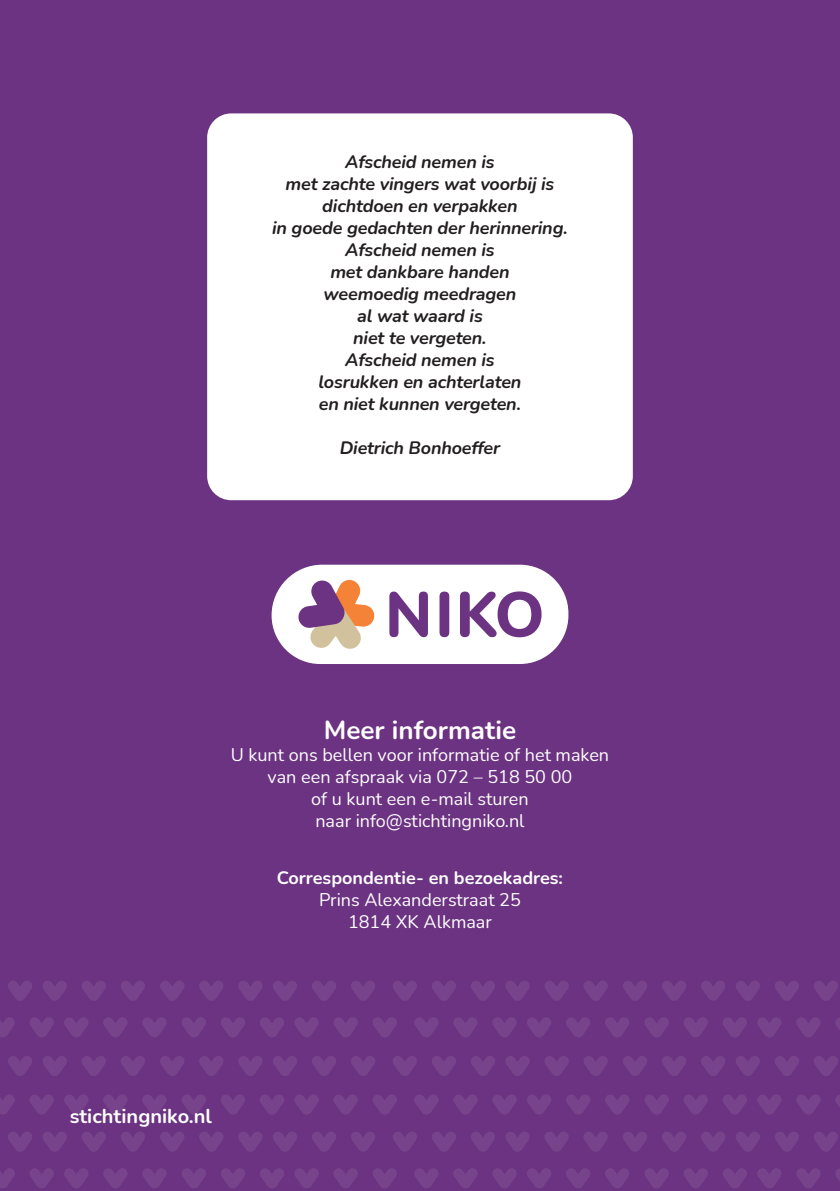
<style>
.page{position:relative;width:840px;height:1191px;background:#fff}
.page>*{position:absolute;margin:0;border:0;box-sizing:border-box;transform-origin:0 0}
.t1{font:700 26px "Nunito";color:#fff}
.t2{font:700 20px "Nunito";color:#fff}
.t3{font:italic 700 18px "Nunito";letter-spacing:-.01em;color:#231f20}
.t4{font:18px "Nunito";color:#fff}
.t5{font:700 18px "Nunito";color:#fff}
</style>
<div class="page">
<div style="left:0;top:0;width:839px;height:1191px;background:#6b3381"></div>
<svg style="left:736px;top:1132px;width:24px;height:19px"></svg>
<svg style="left:775px;top:1132px;width:24px;height:19px"></svg>
<svg style="left:814px;top:1132px;width:24px;height:19px"></svg>
<svg style="left:623px;top:1132px;width:24px;height:19px"></svg>
<svg style="left:662px;top:1132px;width:24px;height:19px"></svg>
<svg style="left:701px;top:1132px;width:24px;height:19px"></svg>
<svg style="left:505px;top:1132px;width:25px;height:19px"></svg>
<svg style="left:545px;top:1132px;width:24px;height:19px"></svg>
<svg style="left:584px;top:1132px;width:24px;height:19px"></svg>
<svg style="left:393px;top:1132px;width:24px;height:19px"></svg>
<svg style="left:432px;top:1132px;width:24px;height:19px"></svg>
<svg style="left:471px;top:1132px;width:24px;height:19px"></svg>
<svg style="left:273px;top:1132px;width:24px;height:19px"></svg>
<svg style="left:312px;top:1132px;width:24px;height:19px"></svg>
<svg style="left:351px;top:1132px;width:24px;height:19px"></svg>
<svg style="left:160px;top:1132px;width:24px;height:19px"></svg>
<svg style="left:199px;top:1132px;width:24px;height:19px"></svg>
<svg style="left:238px;top:1132px;width:24px;height:19px"></svg>
<svg style="left:43px;top:1132px;width:24px;height:19px"></svg>
<svg style="left:82px;top:1132px;width:24px;height:19px"></svg>
<svg style="left:8px;top:1132px;width:24px;height:19px"></svg>
<svg style="left:736px;top:1056px;width:24px;height:20px"></svg>
<svg style="left:775px;top:1056px;width:24px;height:20px"></svg>
<svg style="left:814px;top:1056px;width:24px;height:20px"></svg>
<svg style="left:623px;top:1056px;width:24px;height:20px"></svg>
<svg style="left:662px;top:1056px;width:24px;height:20px"></svg>
<svg style="left:701px;top:1056px;width:24px;height:20px"></svg>
<svg style="left:505px;top:1056px;width:25px;height:20px"></svg>
<svg style="left:545px;top:1056px;width:24px;height:20px"></svg>
<svg style="left:584px;top:1056px;width:24px;height:20px"></svg>
<svg style="left:393px;top:1056px;width:24px;height:20px"></svg>
<svg style="left:432px;top:1056px;width:24px;height:20px"></svg>
<svg style="left:471px;top:1056px;width:24px;height:20px"></svg>
<svg style="left:273px;top:1056px;width:24px;height:20px"></svg>
<svg style="left:312px;top:1056px;width:24px;height:20px"></svg>
<svg style="left:351px;top:1056px;width:24px;height:20px"></svg>
<svg style="left:160px;top:1056px;width:24px;height:20px"></svg>
<svg style="left:199px;top:1056px;width:24px;height:20px"></svg>
<svg style="left:238px;top:1056px;width:24px;height:20px"></svg>
<svg style="left:43px;top:1056px;width:24px;height:20px"></svg>
<svg style="left:82px;top:1056px;width:24px;height:20px"></svg>
<svg style="left:8px;top:1056px;width:24px;height:20px"></svg>
<svg style="left:757px;top:1168px;width:24px;height:20px"></svg>
<svg style="left:796px;top:1168px;width:24px;height:20px"></svg>
<svg style="left:835px;top:1169px;width:4px;height:11px"></svg>
<svg style="left:645px;top:1168px;width:24px;height:20px"></svg>
<svg style="left:684px;top:1168px;width:24px;height:20px"></svg>
<svg style="left:723px;top:1168px;width:24px;height:20px"></svg>
<svg style="left:527px;top:1168px;width:24px;height:20px"></svg>
<svg style="left:566px;top:1168px;width:24px;height:20px"></svg>
<svg style="left:605px;top:1168px;width:24px;height:20px"></svg>
<svg style="left:414px;top:1168px;width:24px;height:20px"></svg>
<svg style="left:453px;top:1168px;width:25px;height:20px"></svg>
<svg style="left:492px;top:1168px;width:25px;height:20px"></svg>
<svg style="left:295px;top:1168px;width:24px;height:20px"></svg>
<svg style="left:334px;top:1168px;width:24px;height:20px"></svg>
<svg style="left:373px;top:1168px;width:24px;height:20px"></svg>
<svg style="left:182px;top:1168px;width:24px;height:20px"></svg>
<svg style="left:221px;top:1168px;width:24px;height:20px"></svg>
<svg style="left:260px;top:1168px;width:24px;height:20px"></svg>
<svg style="left:64px;top:1168px;width:24px;height:20px"></svg>
<svg style="left:103px;top:1168px;width:24px;height:20px"></svg>
<svg style="left:142px;top:1168px;width:25px;height:20px"></svg>
<svg style="left:0;top:1168px;width:15px;height:20px"></svg>
<svg style="left:30px;top:1168px;width:24px;height:20px"></svg>
<svg style="left:757px;top:1095px;width:24px;height:19px"></svg>
<svg style="left:796px;top:1095px;width:24px;height:19px"></svg>
<svg style="left:835px;top:1095px;width:4px;height:11px"></svg>
<svg style="left:645px;top:1095px;width:24px;height:19px"></svg>
<svg style="left:684px;top:1095px;width:24px;height:19px"></svg>
<svg style="left:723px;top:1095px;width:24px;height:19px"></svg>
<svg style="left:527px;top:1095px;width:24px;height:19px"></svg>
<svg style="left:566px;top:1095px;width:24px;height:19px"></svg>
<svg style="left:605px;top:1095px;width:24px;height:19px"></svg>
<svg style="left:414px;top:1095px;width:24px;height:19px"></svg>
<svg style="left:453px;top:1095px;width:25px;height:19px"></svg>
<svg style="left:492px;top:1095px;width:25px;height:19px"></svg>
<svg style="left:295px;top:1095px;width:24px;height:19px"></svg>
<svg style="left:334px;top:1095px;width:24px;height:19px"></svg>
<svg style="left:373px;top:1095px;width:24px;height:19px"></svg>
<svg style="left:182px;top:1095px;width:24px;height:19px"></svg>
<svg style="left:221px;top:1095px;width:24px;height:19px"></svg>
<svg style="left:260px;top:1095px;width:24px;height:19px"></svg>
<svg style="left:64px;top:1095px;width:24px;height:19px"></svg>
<svg style="left:103px;top:1095px;width:24px;height:19px"></svg>
<svg style="left:142px;top:1095px;width:25px;height:19px"></svg>
<svg style="left:0;top:1095px;width:15px;height:19px"></svg>
<svg style="left:30px;top:1095px;width:24px;height:19px"></svg>
<svg style="left:736px;top:981px;width:24px;height:19px"></svg>
<svg style="left:775px;top:981px;width:24px;height:19px"></svg>
<svg style="left:814px;top:981px;width:24px;height:19px"></svg>
<svg style="left:623px;top:981px;width:24px;height:19px"></svg>
<svg style="left:662px;top:981px;width:24px;height:19px"></svg>
<svg style="left:701px;top:981px;width:24px;height:19px"></svg>
<svg style="left:505px;top:981px;width:25px;height:19px"></svg>
<svg style="left:545px;top:981px;width:24px;height:19px"></svg>
<svg style="left:584px;top:981px;width:24px;height:19px"></svg>
<svg style="left:393px;top:981px;width:24px;height:19px"></svg>
<svg style="left:432px;top:981px;width:24px;height:19px"></svg>
<svg style="left:471px;top:981px;width:24px;height:19px"></svg>
<svg style="left:273px;top:981px;width:24px;height:19px"></svg>
<svg style="left:312px;top:981px;width:24px;height:19px"></svg>
<svg style="left:351px;top:981px;width:24px;height:19px"></svg>
<svg style="left:160px;top:981px;width:24px;height:19px"></svg>
<svg style="left:199px;top:981px;width:24px;height:19px"></svg>
<svg style="left:238px;top:981px;width:24px;height:19px"></svg>
<svg style="left:43px;top:981px;width:24px;height:19px"></svg>
<svg style="left:82px;top:981px;width:24px;height:19px"></svg>
<svg style="left:8px;top:981px;width:24px;height:19px"></svg>
<svg style="left:121px;top:981px;width:24px;height:19px"></svg>
<svg style="left:121px;top:1056px;width:24px;height:20px"></svg>
<svg style="left:121px;top:1132px;width:24px;height:19px"></svg>
<svg style="left:757px;top:1017px;width:24px;height:20px"></svg>
<svg style="left:796px;top:1017px;width:24px;height:20px"></svg>
<svg style="left:835px;top:1018px;width:4px;height:11px"></svg>
<svg style="left:645px;top:1017px;width:24px;height:20px"></svg>
<svg style="left:684px;top:1017px;width:24px;height:20px"></svg>
<svg style="left:723px;top:1017px;width:24px;height:20px"></svg>
<svg style="left:527px;top:1017px;width:24px;height:20px"></svg>
<svg style="left:566px;top:1017px;width:24px;height:20px"></svg>
<svg style="left:605px;top:1017px;width:24px;height:20px"></svg>
<svg style="left:414px;top:1017px;width:24px;height:20px"></svg>
<svg style="left:453px;top:1017px;width:25px;height:20px"></svg>
<svg style="left:492px;top:1017px;width:25px;height:20px"></svg>
<svg style="left:295px;top:1017px;width:24px;height:20px"></svg>
<svg style="left:334px;top:1017px;width:24px;height:20px"></svg>
<svg style="left:373px;top:1017px;width:24px;height:20px"></svg>
<svg style="left:182px;top:1017px;width:24px;height:20px"></svg>
<svg style="left:221px;top:1017px;width:24px;height:20px"></svg>
<svg style="left:260px;top:1017px;width:24px;height:20px"></svg>
<svg style="left:64px;top:1017px;width:24px;height:20px"></svg>
<svg style="left:103px;top:1017px;width:24px;height:20px"></svg>
<svg style="left:142px;top:1017px;width:25px;height:20px"></svg>
<svg style="left:0;top:1017px;width:15px;height:20px"></svg>
<svg style="left:30px;top:1017px;width:24px;height:20px"></svg>
<div style="left:207px;top:113px;width:425px;height:387px;background:#fff;border-radius:24px"></div>
<svg style="left:271px;top:564px;width:297px;height:100px"></svg>
<p class="t3" style="left:345px;top:149px;width:151px">Afscheid nemen is</p>
<p class="t3" style="left:285px;top:171px;width:270px">met zachte vingers wat voorbij is</p>
<p class="t3" style="left:322px;top:193px;width:197px">dichtdoen en verpakken</p>
<p class="t3" style="left:272px;top:215px;width:297px">in goede gedachten der herinnering.</p>
<p class="t3" style="left:345px;top:237px;width:151px">Afscheid nemen is</p>
<p class="t3" style="left:330px;top:259px;width:181px">met dankbare handen</p>
<p class="t3" style="left:323px;top:281px;width:194px">weemoedig meedragen</p>
<p class="t3" style="left:357px;top:303px;width:127px">al wat waard is</p>
<p class="t3" style="left:353px;top:325px;width:135px">niet te vergeten.</p>
<p class="t3" style="left:345px;top:347px;width:151px">Afscheid nemen is</p>
<p class="t3" style="left:318px;top:369px;width:204px">losrukken en achterlaten</p>
<p class="t3" style="left:318px;top:391px;width:204px">en niet kunnen vergeten.</p>
<p class="t3" style="left:339px;top:435px;width:162px">Dietrich Bonhoeffer</p>
<p class="t1" style="left:323px;top:712px;width:194px">Meer informatie</p>
<p class="t4" style="left:231px;top:742px;width:380px">U kunt ons bellen voor informatie of het maken</p>
<p class="t4" style="left:267px;top:764px;width:306px">van een afspraak via 072 – 518 50 00</p>
<p class="t4" style="left:311px;top:786px;width:219px">of u kunt een e-mail sturen</p>
<p class="t4" style="left:315px;top:808px;width:211px">naar info@stichtingniko.nl</p>
<p class="t5" style="left:277px;top:865px;width:287px">Correspondentie- en bezoekadres:</p>
<p class="t4" style="left:319px;top:887px;width:203px">Prins Alexanderstraat 25</p>
<p class="t4" style="left:348px;top:909px;width:145px">1814 XK Alkmaar</p>
<p class="t2" style="left:70px;top:1101px;width:144px">stichtingniko.nl</p>
</div>
